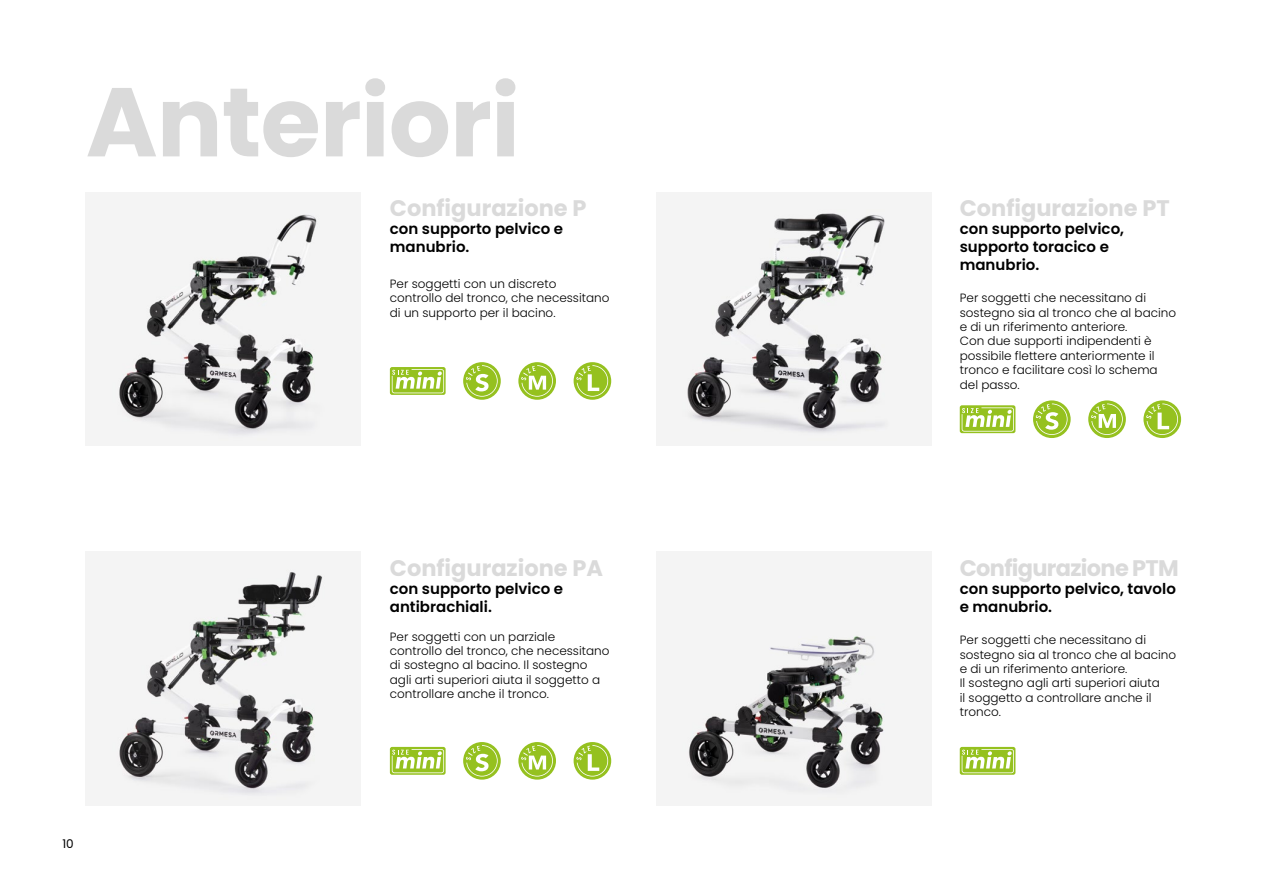
<style>
.page{position:relative;width:1263px;height:893px;background:#fff}
.page>*{position:absolute;margin:0;border:0;box-sizing:border-box;transform-origin:0 0}
.t1{font:700 97.5px "Poppins";letter-spacing:-.01em;color:#dadada}
.t2{font:700 22.5px "Poppins";color:#dadada}
.t3{font:700 22.5px "Poppins";letter-spacing:-.03em;color:#dadada}
.t4{font:600 15px/18px "Poppins";color:#000}
.t5{font:300 12px/14.4px "Poppins";color:#000}
.t6{font:12px "Poppins";color:#000}
</style>
<div class="page">
<img style="left:86px;top:192px;width:275px;height:254px">
<img style="left:86px;top:552px;width:275px;height:253px">
<img style="left:656px;top:192px;width:275px;height:254px">
<img style="left:656px;top:552px;width:275px;height:253px">
<svg style="left:518px;top:362px;width:38px;height:38px"></svg>
<svg style="left:521px;top:365px;width:32px;height:32px"></svg>
<svg style="left:574px;top:362px;width:37px;height:38px"></svg>
<svg style="left:576px;top:365px;width:32px;height:32px"></svg>
<div style="left:463px;top:362px;width:38px;height:38px;background:#95c11f;border-radius:50%"></div>
<svg style="left:466px;top:365px;width:32px;height:32px"></svg>
<svg style="left:390px;top:367px;width:56px;height:28px"></svg>
<svg style="left:392px;top:369px;width:52px;height:24px"></svg>
<div style="left:1088px;top:400px;width:38px;height:38px;background:#95c11f;border-radius:50%"></div>
<svg style="left:1091px;top:403px;width:32px;height:32px"></svg>
<svg style="left:1143px;top:400px;width:38px;height:38px"></svg>
<svg style="left:1146px;top:403px;width:32px;height:32px"></svg>
<svg style="left:1033px;top:400px;width:38px;height:38px"></svg>
<svg style="left:1036px;top:403px;width:31px;height:32px"></svg>
<svg style="left:960px;top:405px;width:55px;height:28px"></svg>
<svg style="left:962px;top:407px;width:52px;height:25px"></svg>
<svg style="left:518px;top:742px;width:38px;height:38px"></svg>
<svg style="left:521px;top:745px;width:32px;height:31px"></svg>
<svg style="left:574px;top:742px;width:37px;height:38px"></svg>
<svg style="left:576px;top:745px;width:32px;height:31px"></svg>
<svg style="left:463px;top:742px;width:38px;height:38px"></svg>
<svg style="left:466px;top:745px;width:32px;height:31px"></svg>
<svg style="left:390px;top:747px;width:56px;height:28px"></svg>
<svg style="left:392px;top:749px;width:52px;height:24px"></svg>
<svg style="left:960px;top:747px;width:55px;height:28px"></svg>
<svg style="left:962px;top:749px;width:52px;height:24px"></svg>
<h1 class="t1" style="left:86px;top:66px;width:436px">Anteriori</h1>
<h2 class="t2" style="left:390px;top:195px;width:198px">Configurazione P</h2>
<p class="t4" style="left:390px;top:219px;width:175px">con supporto pelvico e manubrio.</p>
<p class="t5" style="left:390px;top:276px;width:221px">Per soggetti con un discreto controllo del tronco, che necessitano di un supporto per il bacino.</p>
<p class="t6" style="left:62px;top:837px;width:13px">10</p>
<h2 class="t2" style="left:390px;top:555px;width:215px">Configurazione PA</h2>
<p class="t4" style="left:390px;top:579px;width:175px">con supporto pelvico e antibrachiali.</p>
<p class="t5" style="left:390px;top:629px;width:221px">Per soggetti con un parziale controllo del tronco, che necessitano di sostegno al bacino. Il sostegno agli arti superiori aiuta il soggetto a controllare anche il tronco.</p>
<h2 class="t2" style="left:960px;top:195px;width:211px">Configurazione PT</h2>
<p class="t4" style="left:960px;top:219px;width:166px">con supporto pelvico, supporto toracico e manubrio.</p>
<p class="t5" style="left:960px;top:291px;width:218px">Per soggetti che necessitano di sostegno sia al tronco che al bacino e di un riferimento anteriore.<br>Con due supporti indipendenti è possibile flettere anteriormente il tronco e facilitare così lo schema del passo.</p>
<h2 class="t3" style="left:960px;top:555px;width:220px">Configurazione PTM</h2>
<p class="t4" style="left:960px;top:579px;width:218px">con supporto pelvico, tavolo e manubrio.</p>
<p class="t5" style="left:960px;top:633px;width:218px">Per soggetti che necessitano di sostegno sia al tronco che al bacino e di un riferimento anteriore.<br>Il sostegno agli arti superiori aiuta<br>il soggetto a controllare anche il tronco.</p>
</div>
